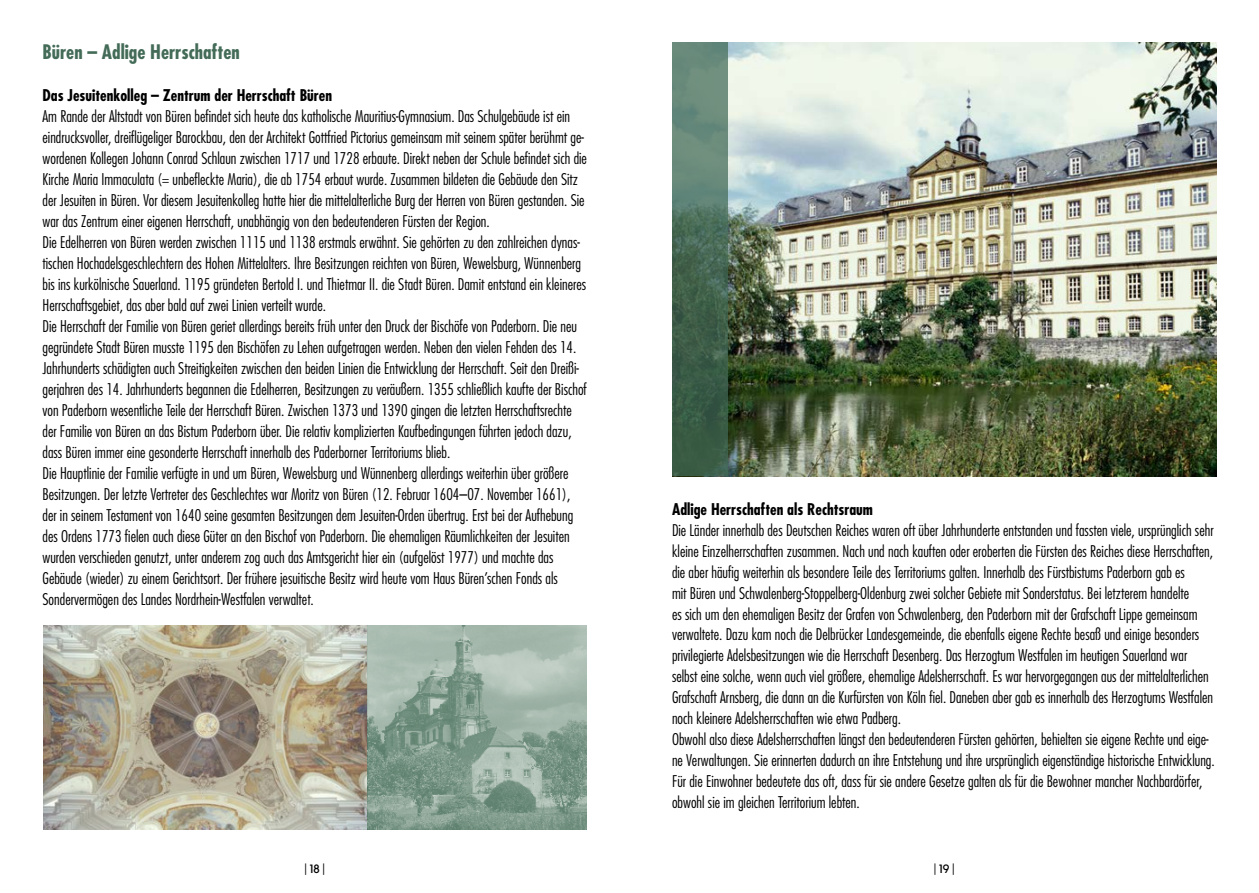
<style>
.page{position:relative;width:1259px;height:893px;background:#fff}
.page>*{position:absolute;margin:0;border:0;box-sizing:border-box;transform-origin:0 0}
.t1{font:700 condensed 19.5px "Futura Std";color:#436b57}
.t2{font:300 condensed 15.75px/21px "Futura Std";color:#000}
.t3{font:700 condensed 15.75px "Futura Std";color:#000}
.t4{font:12px "Kollektif";color:#000}
</style>
<div class="page">
<img style="left:727px;top:43px;width:489px;height:433px">
<svg style="left:672px;top:43px;width:55px;height:433px;background:#4e6f5d"></svg>
<img style="left:44px;top:625px;width:323px;height:204px">
<svg style="left:367px;top:625px;width:220px;height:204px;background:#91a99b"></svg>
<p class="t1" style="left:43px;top:39px;width:199px">Büren – Adlige Herrschaften</p>
<p class="t3" style="left:43px;top:85px;width:291px">Das Jesuitenkolleg – Zentrum der Herrschaft Büren</p>
<p class="t2" style="left:43px;top:105px;width:546px">Am Rande der Altstadt von Büren befindet sich heute das katholische Mauritius-Gymnasium. Das Schulgebäude ist ein eindrucksvoller, dreiflügeliger Barockbau, den der Architekt Gottfried Pictorius gemeinsam mit seinem später berühmt ge&shy;wordenen Kollegen Johann Conrad Schlaun zwischen 1717 und 1728 erbaute. Direkt neben der Schule befindet sich die Kirche Maria Immaculata (= unbefleckte Maria), die ab 1754 erbaut wurde. Zusammen bildeten die Gebäude den Sitz der Jesuiten in Büren. Vor diesem Jesuitenkolleg hatte hier die mittelalterliche Burg der Herren von Büren gestanden. Sie war das Zentrum einer eigenen Herrschaft, unabhängig von den bedeutenderen Fürsten der Region.<br>Die Edelherren von Büren werden zwischen 1115 und 1138 erstmals erwähnt. Sie gehörten zu den zahlreichen dynas&shy;tischen Hochadelsgeschlechtern des Hohen Mittelalters. Ihre Besitzungen reichten von Büren, Wewelsburg, Wünnenberg bis ins kurkölnische Sauerland. 1195 gründeten Bertold I. und Thietmar II . die Stadt Büren. Damit entstand ein kleineres Herrschaftsgebiet, das aber bald auf zwei Linien verteilt wurde.<br>Die Herrschaft der Familie von Büren geriet allerdings bereits früh unter den Druck der Bischöfe von Paderborn. Die neu gegründete Stadt Büren musste 1195 den Bischöfen zu Lehen aufgetragen werden. Neben den vielen Fehden des 14.<br>Jahrhunderts schädigten auch Streitigkeiten zwischen den beiden Linien die Entwicklung der Herrschaft. Seit den Dreißi&shy;gerjahren des 14. Jahrhunderts begannen die Edelherren, Besitzungen zu veräußern. 1355 schließlich kaufte der Bischof von Paderborn wesentliche Teile der Herrschaft Büren. Zwischen 1373 und 1390 gingen die letzten Herrschaftsrechte der Familie von Büren an das Bistum Paderborn über. Die relativ komplizierten Kaufbedingungen führten jedoch dazu, dass Büren immer eine gesonderte Herrschaft innerhalb des Paderborner Territoriums blieb.<br>Die Hauptlinie der Familie verfügte in und um Büren, Wewelsburg und Wünnenberg allerdings weiterhin über größere Besitzungen. Der letzte Vertreter des Geschlechtes war Moritz von Büren (12. Februar 1604–07. November 1661), der in seinem Testament von 1640 seine gesamten Besitzungen dem Jesuiten-Orden übertrug. Erst bei der Aufhebung des Ordens 1773 fielen auch diese Güter an den Bischof von Paderborn. Die ehemaligen Räumlichkeiten der Jesuiten wurden verschieden genutzt, unter anderem zog auch das Amtsgericht hier ein (aufgelöst 1977) und machte das Gebäude (wieder) zu einem Gerichtsort. Der frühere jesuitische Besitz wird heute vom Haus Büren’schen Fonds als Sondervermögen des Landes Nordrhein-Westfalen verwaltet.</p>
<p class="t3" style="left:672px;top:499px;width:202px">Adlige Herrschaften als Rechtsraum</p>
<p class="t2" style="left:672px;top:519px;width:544px">Die Länder innerhalb des Deutschen Reiches waren oft über Jahrhunderte entstanden und fassten viele, ursprünglich sehr kleine Einzelherrschaften zusammen. Nach und nach kauften oder eroberten die Fürsten des Reiches diese Herrschaften, die aber häufig weiterhin als besondere Teile des Territoriums galten. Innerhalb des Fürstbistums Paderborn gab es<br>mit Büren und Schwalenberg-Stoppelberg-Oldenburg zwei solcher Gebiete mit Sonderstatus. Bei letzterem handelte<br>es sich um den ehemaligen Besitz der Grafen von Schwalenberg, den Paderborn mit der Grafschaft Lippe gemeinsam verwaltete. Dazu kam noch die Delbrücker Landesgemeinde, die ebenfalls eigene Rechte besaß und einige besonders privilegierte Adelsbesitzungen wie die Herrschaft Desenberg. Das Herzogtum Westfalen im heutigen Sauerland war selbst eine solche, wenn auch viel größere, ehemalige Adelsherrschaft. Es war hervorgegangen aus der mittelalterlichen Grafschaft Arnsberg, die dann an die Kurfürsten von Köln fiel. Daneben aber gab es innerhalb des Herzogtums Westfalen noch kleinere Adelsherrschaften wie etwa Padberg.<br>Obwohl also diese Adelsherrschaften längst den bedeutenderen Fürsten gehörten, behielten sie eigene Rechte und eige&shy;ne Verwaltungen. Sie erinnerten dadurch an ihre Entstehung und ihre ursprünglich eigenständige historische Entwicklung.<br>Für die Einwohner bedeutete das oft, dass für sie andere Gesetze galten als für die Bewohner mancher Nachbardörfer, obwohl sie im gleichen Territorium lebten.</p>
<p class="t4" style="left:305px;top:862px;width:21px">| 18 |</p>
<p class="t4" style="left:934px;top:862px;width:22px">| 19 |</p>
</div>
